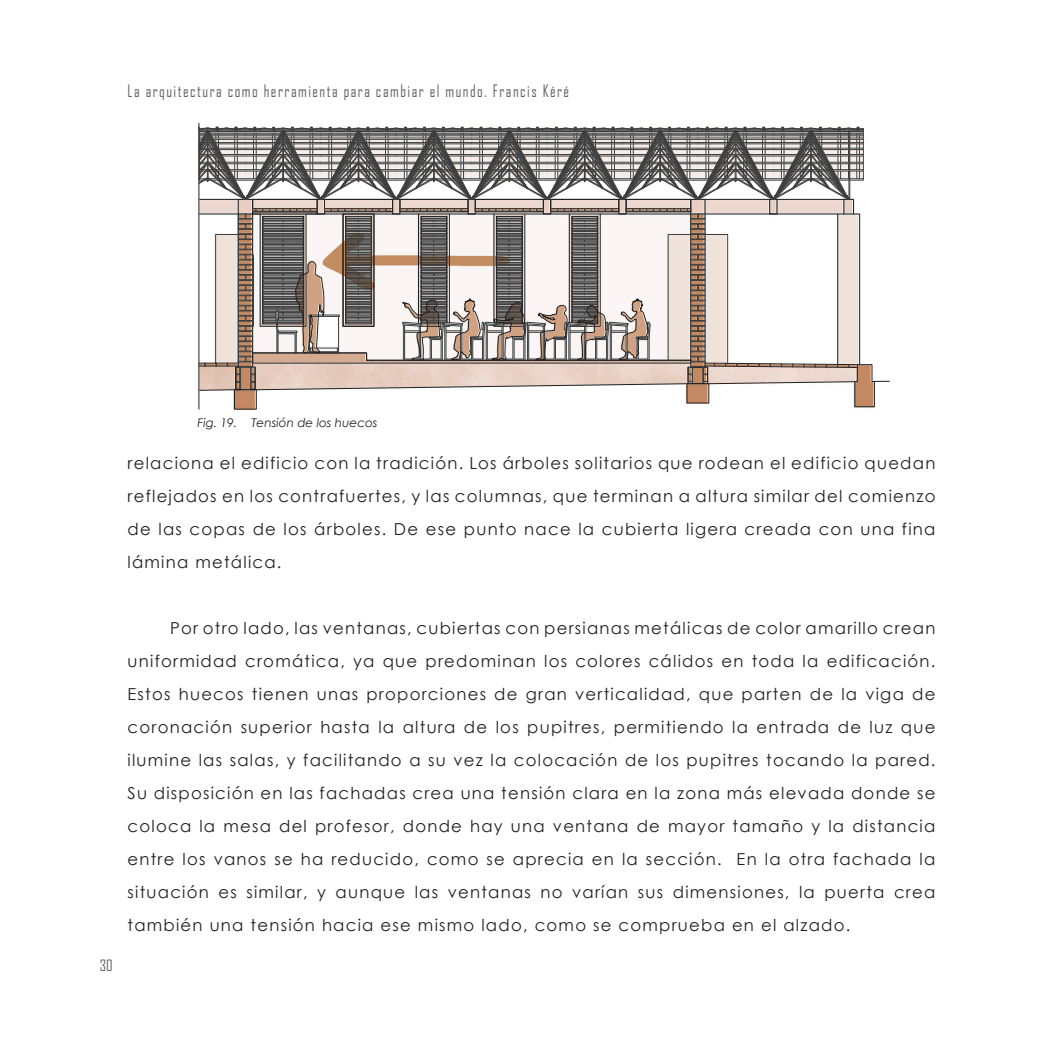
<style>
.page{position:relative;width:1063px;height:1063px;background:#fff}
.page>*{position:absolute;margin:0;border:0;box-sizing:border-box;transform-origin:0 0}
.t1{font:16.5px/33px "Century Gothic";letter-spacing:.075em;color:#231f20;text-align:justify}
.t2{font:16.5px "Agency FB";letter-spacing:.1em;color:#656568;scale:.91 1}
.t3{font:15px "Agency FB";color:#656568}
.t4{font:italic 12px "Century Gothic";color:#231f20}
</style>
<div class="page">
<hr style="left:199px;top:123px;width:1px;height:286px;background:#231f20">
<svg style="left:198px;top:127px;width:692px;height:283px"></svg>
<p class="t2" style="left:128px;top:80px;width:487px">La arquitectura como herramienta para cambiar el mundo. Francis Kéré</p>
<p class="t4" style="left:198px;top:415px;width:182px">Fig. 19. Tensión de los huecos</p>
<p class="t1" style="left:128px;top:447px;width:809px">relaciona el edificio con la tradición. Los árboles solitarios que rodean el edificio quedan reflejados en los contrafuertes, y las columnas, que terminan a altura similar del comienzo de las copas de los árboles. De ese punto nace la cubierta ligera creada con una fina lámina metálica.</p>
<p class="t3" style="left:100px;top:957px;width:14px">30</p>
<p class="t1" style="left:128px;top:612px;width:809px;text-indent:43px">Por otro lado, las ventanas, cubiertas con persianas metálicas de color amarillo crean uniformidad cromática, ya que predominan los colores cálidos en toda la edificación.<br>Estos huecos tienen unas proporciones de gran verticalidad, que parten de la viga de coronación superior hasta la altura de los pupitres, permitiendo la entrada de luz que ilumine las salas, y facilitando a su vez la colocación de los pupitres tocando la pared.<br>Su disposición en las fachadas crea una tensión clara en la zona más elevada donde se coloca la mesa del profesor, donde hay una ventana de mayor tamaño y la distancia entre los vanos se ha reducido, como se aprecia en la sección. En la otra fachada la situación es similar, y aunque las ventanas no varían sus dimensiones, la puerta crea también una tensión hacia ese mismo lado, como se comprueba en el alzado.</p>
</div>
